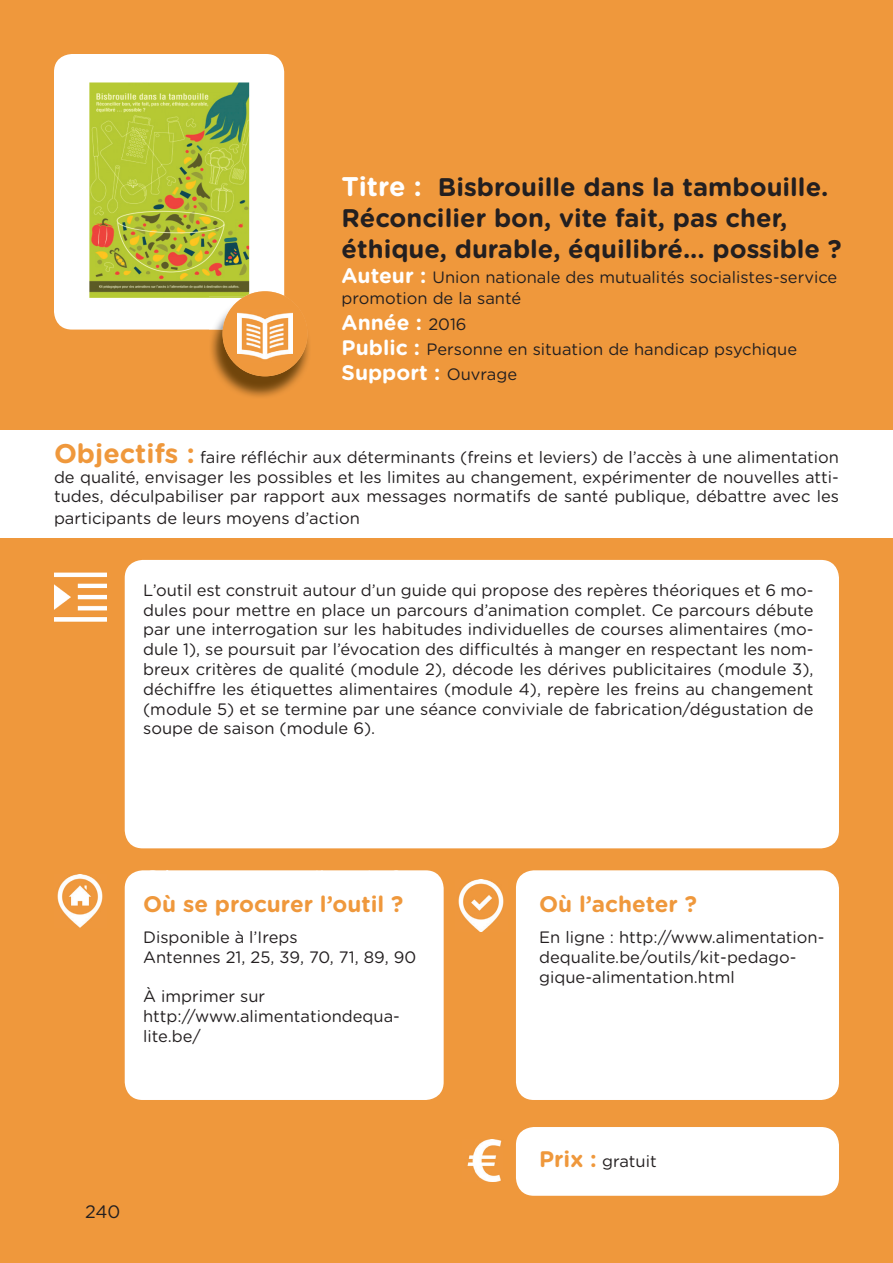
<style>
.page{position:relative;width:893px;height:1263px;background:#ef983c}
.page>*{position:absolute;margin:0;border:0;box-sizing:border-box;transform-origin:0 0}
.t1{font:700 25.5px/30.6px "Gotham Rounded";color:#231f20}
.t2{font:700 22.5px "Gotham Rounded";color:#ef983c}
.t3{font:700 21px "Gotham Rounded";color:#fff}
.t4{font:18px "Gotham Rounded";color:#231f20}
.t5{font:16.5px/19.8px "Gotham Rounded";color:#231f20}
.s1{font-size:27px;color:#fff}
.s2{font-weight:700;font-size:21px;color:#fff}
.s3{font-weight:400;font-size:16.5px;color:#231f20}
.s4{font-weight:700;font-size:27px;color:#ef983c}
.s5{font-weight:700;font-size:22.5px;color:#ef983c}
</style>
<div class="page">
<div style="left:0;top:430px;width:893px;height:108px;background:#fff"></div>
<div style="left:54px;top:54px;width:230px;height:276px;background:#fff;border-radius:18px"></div>
<div style="left:125px;top:560px;width:714px;height:288px;background:#fff;border-radius:18px"></div>
<div style="left:125px;top:870px;width:319px;height:230px;background:#fff;border-radius:18px"></div>
<img style="left:54px;top:572px;width:52px;height:50px">
<img style="left:57px;top:875px;width:46px;height:52px">
<img style="left:458px;top:879px;width:46px;height:53px">
<div style="left:516px;top:870px;width:323px;height:230px;background:#fff;border-radius:18px"></div>
<div style="left:516px;top:1127px;width:323px;height:69px;background:#fff;border-radius:18px"></div>
<img style="left:467px;top:1140px;width:35px;height:41px">
<img style="left:89px;top:82px;width:160px;height:216px">
<img style="left:211px;top:330px;width:98px;height:67px">
<img style="left:209px;top:299px;width:31px;height:31px">
<img style="left:209px;top:297px;width:34px;height:1px">
<div style="left:223px;top:291px;width:85px;height:85px;background:#ef983c;border-radius:50%"></div>
<img style="left:237px;top:312px;width:56px;height:48px">
<h1 class="t1" style="left:342px;top:171px;width:502px"><span class="s1">Titre :</span> Bisbrouille dans la tambouille.<br>Réconcilier bon, vite fait, pas cher, éthique, durable, équilibré... possible ?</h1>
<p class="t5" style="left:342px;top:265px;width:497px;line-height:21.6px"><span class="s2">Auteur :</span> Union nationale des mutualités socialistes-service promotion de la santé</p>
<p class="t3" style="left:342px;top:307px;width:126px">Année : <span class="s3">2016</span></p>
<p class="t5" style="left:342px;top:338px;width:457px"><span class="s2">Public :</span> Personne en situation de handicap psychique</p>
<p class="t3" style="left:342px;top:357px;width:177px">Support : <span class="s3">Ouvrage</span></p>
<p class="t5" style="left:54px;top:446px;width:786px;text-align:justify"><span class="s4">Objectifs :</span> faire réfléchir aux déterminants (freins et leviers) de l’accès à une alimentation de qualité, envisager les possibles et les limites au changement, expérimenter de nouvelles atti&shy;tudes, déculpabiliser par rapport aux messages normatifs de santé publique, débattre avec les</p>
<p class="t5" style="left:54px;top:507px;width:308px">participants de leurs moyens d’action</p>
<p class="t5" style="left:143px;top:579px;width:672px;text-align:justify">L’outil est construit autour d’un guide qui propose des repères théoriques et 6 mo&shy;dules pour mettre en place un parcours d’animation complet. Ce parcours débute par une interrogation sur les habitudes individuelles de courses alimentaires (mo&shy;dule 1), se poursuit par l’évocation des difficultés à manger en respectant les nom&shy;breux critères de qualité (module 2), décode les dérives publicitaires (module 3), déchiffre les étiquettes alimentaires (module 4), repère les freins au changement (module 5) et se termine par une séance conviviale de fabrication/dégustation de soupe de saison (module 6).</p>
<h2 class="t2" style="left:143px;top:888px;width:262px">Où se procurer l’outil ?</h2>
<p class="t5" style="left:143px;top:926px;width:274px">Disponible à l’Ireps<br>Antennes 21, 25, 39, 70, 71, 89, 90</p>
<p class="t5" style="left:143px;top:986px;width:258px">À imprimer sur http://www.alimentationdequa&shy;lite.be/</p>
<p class="t4" style="left:85px;top:1199px;width:37px">240</p>
<h2 class="t2" style="left:539px;top:888px;width:159px">Où l’acheter ?</h2>
<p class="t5" style="left:539px;top:926px;width:287px">En ligne : http://www.alimentation&shy;dequalite.be/outils/kit-pedago&shy;gique-alimentation.html</p>
<p class="t5" style="left:539px;top:1150px;width:119px"><span class="s5">Prix :</span> gratuit</p>
</div>
